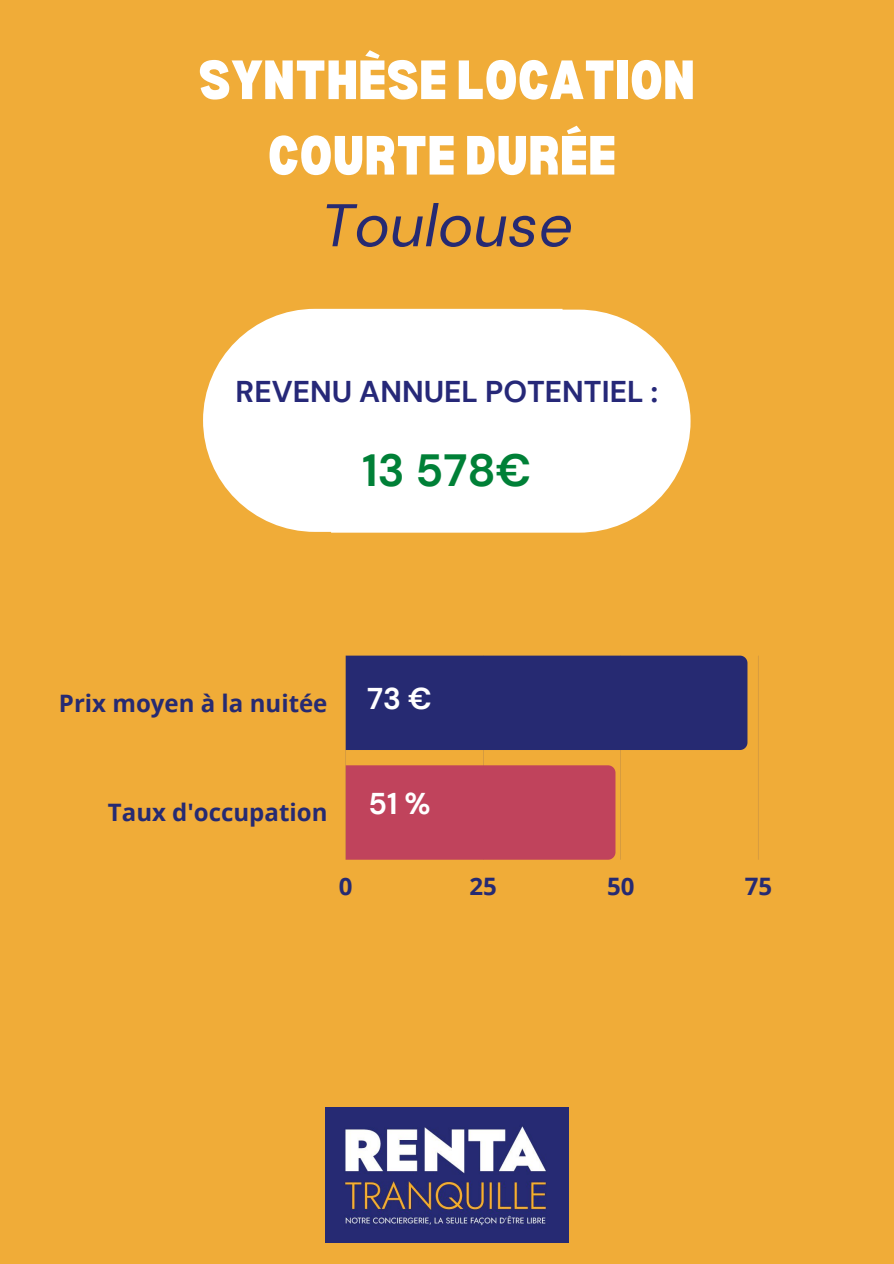
<style>
.page{position:relative;width:894px;height:1264px;background:#fff}
.page>*{position:absolute;margin:0;border:0;box-sizing:border-box;transform-origin:0 0}
.t1{font:italic 60px "DM Sans";color:#262a72}
.t2{font:900 semi-condensed 54px/75.4px "Bernoru";color:#fff;text-align:center}
.t3{font:700 45px "DM Sans";color:#008037}
.t4{font:700 30px "DM Sans";color:#262878}
.t5{font:700 30px "DM Sans";color:#fff}
.t6{font:700 24px "Open Sans";color:#262a72}
</style>
<div class="page">
<div style="left:0;top:0;width:893px;height:1263px;background:#f0ac38"></div>
<img style="left:325px;top:1107px;width:243px;height:135px">
<hr style="left:345px;top:655px;width:1px;height:204px;background:#262a72">
<hr style="left:483px;top:655px;width:1px;height:204px;background:#262a72">
<hr style="left:620px;top:655px;width:1px;height:204px;background:#262a72">
<hr style="left:757px;top:655px;width:1px;height:204px;background:#262a72">
<div style="left:345px;top:655px;width:402px;height:95px;background:#262a72"></div>
<div style="left:345px;top:765px;width:270px;height:94px;background:#c0435c"></div>
<svg style="left:203px;top:309px;width:128px;height:223px;fill:#fff"></svg>
<div style="left:331px;top:309px;width:359px;height:223px;background:#fff"></div>
<p class="t2" style="left:198px;top:40px;width:498px">SYNTHÈSE LOCATION<br>COURTE DURÉE</p>
<p class="t1" style="left:320px;top:187px;width:253px">Toulouse</p>
<p class="t4" style="left:235px;top:372px;width:424px">REVENU ANNUEL POTENTIEL :</p>
<p class="t3" style="left:362px;top:441px;width:170px">13 578€</p>
<p class="t6" style="left:59px;top:686px;width:270px">Prix moyen à la nuitée</p>
<p class="t5" style="left:367px;top:679px;width:66px">73 €</p>
<p class="t6" style="left:108px;top:795px;width:221px">Taux d'occupation</p>
<p class="t5" style="left:368px;top:784px;width:64px">51 %</p>
<p class="t6" style="left:339px;top:869px;width:15px">0</p>
<p class="t6" style="left:469px;top:869px;width:29px">25</p>
<p class="t6" style="left:607px;top:869px;width:29px">50</p>
<p class="t6" style="left:744px;top:869px;width:29px">75</p>
</div>
